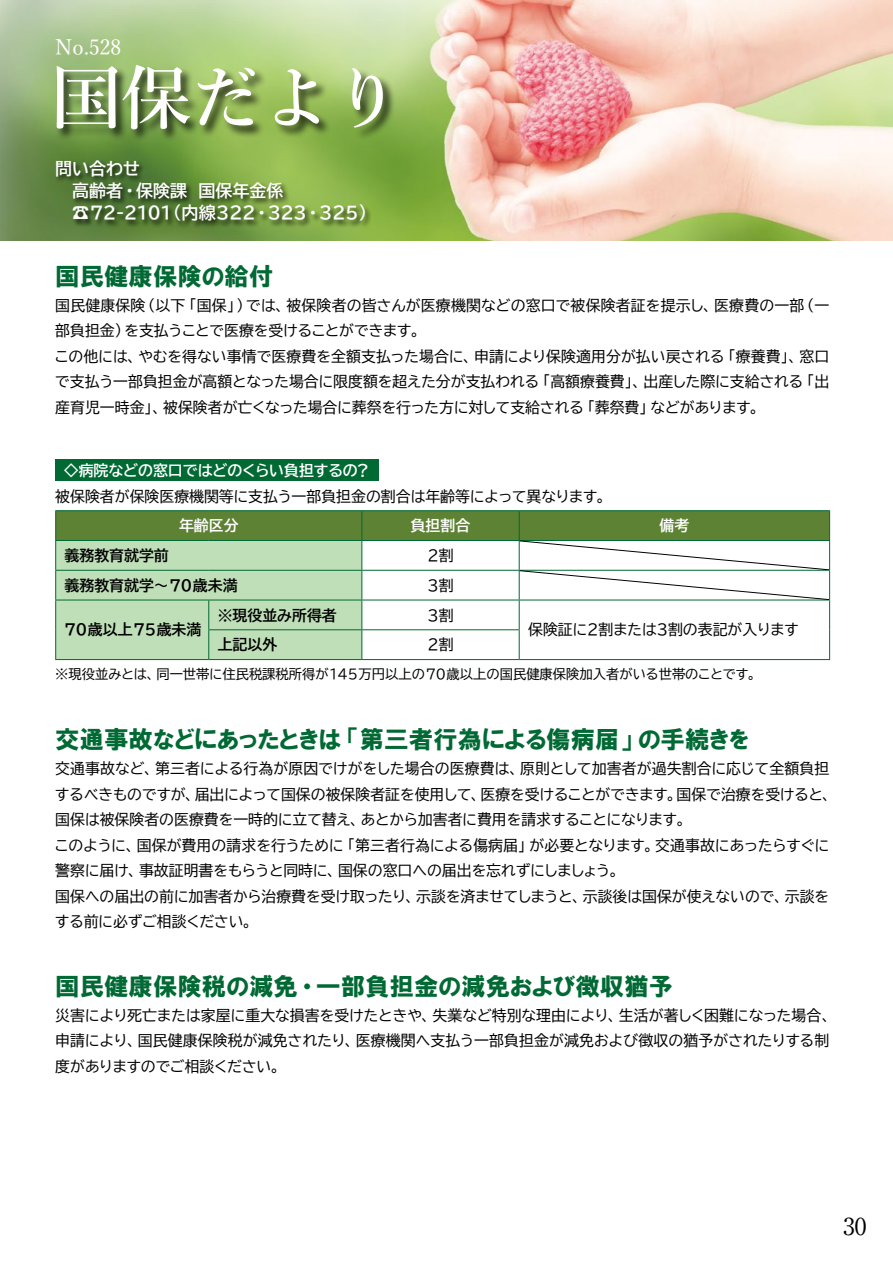
<style>
.page{position:relative;width:893px;height:1263px;background:#fff}
.page>*{position:absolute;margin:0;border:0;box-sizing:border-box;transform-origin:0 0}
.t1{font:600 70.2px "Yu Min";color:#fff}
.t2{font:24.45px "HGP Soei Kakugothic UB";color:#006934}
.t3{font:23.4px "Ryumin Pr 6 N";color:#000}
.t4{font:500 21.3px "Yu Min";color:#fff}
.t5{font:16.95px/22.4px "BIZ UDP Gothic Bold";color:#fff}
.t6{font:14.85px/25.5px "BIZ UDP Gothic";color:#000}
.t7{font:14.85px "BIZ UDP Gothic Bold";color:#000}
.t8{font:14.85px "BIZ UDP Gothic Bold";color:#fff}
.t9{font:13.35px "BIZ UDP Gothic";color:#000}
</style>
<div class="page">
<img style="left:0;top:0;width:893px;height:241px">
<div style="left:55px;top:159px;width:317px;height:70px;background:#000;opacity:.75"></div>
<div style="left:56px;top:64px;width:340px;height:78px;background:#000;opacity:.75"></div>
<div style="left:55px;top:459px;width:323px;height:21px;background:#006934"></div>
<hr style="left:0;top:176px;width:1px;height:60px;background:#fff">
<hr style="left:55px;top:510px;width:154px;height:1px;background:#006934">
<hr style="left:209px;top:510px;width:153px;height:1px;background:#006934">
<hr style="left:362px;top:510px;width:157px;height:1px;background:#006934">
<hr style="left:519px;top:510px;width:311px;height:1px;background:#006934">
<hr style="left:55px;top:659px;width:154px;height:1px;background:#006934">
<hr style="left:209px;top:659px;width:153px;height:1px;background:#006934">
<hr style="left:362px;top:659px;width:157px;height:1px;background:#006934">
<hr style="left:519px;top:659px;width:311px;height:1px;background:#006934">
<svg style="left:55px;top:511px;width:775px;height:148px"></svg>
<h3 class="t4" style="left:55px;top:28px;width:67px">No.528</h3>
<h1 class="t1" style="left:51px;top:59px;width:352px">国保だより</h1>
<p class="t5" style="left:72px;top:157px;width:296px;text-indent:-17px">問い合わせ<br>高齢者・保険課　国保年金係☎72-2101（内線322 ・323 ・325）</p>
<h2 class="t2" style="left:55px;top:264px;width:220px">国民健康保険の給付</h2>
<p class="t6" style="left:55px;top:292px;width:776px">国民健康保険（以下「国保」）では、被保険者の皆さんが医療機関などの窓口で被保険者証を提示し、医療費の一部（一部負担金）を支払うことで医療を受けることができます。<br>この他には、やむを得ない事情で医療費を全額支払った場合に、申請により保険適用分が払い戻される「療養費」、窓口で支払う一部負担金が高額となった場合に限度額を超えた分が支払われる「高額療養費」、出産した際に支給される「出産育児一時金」、被保険者が亡くなった場合に葬祭を行った方に対して支給される「葬祭費」などがあります。</p>
<p class="t8" style="left:64px;top:462px;width:308px">◇病院などの窓口ではどのくらい負担するの？</p>
<p class="t6" style="left:55px;top:484px;width:552px">被保険者が保険医療機関等に支払う一部負担金の割合は年齢等によって異なります。</p>
<p class="t8" style="left:179px;top:518px;width:61px">年齢区分</p>
<p class="t8" style="left:411px;top:518px;width:61px">負担割合</p>
<p class="t8" style="left:659px;top:518px;width:31px">備考</p>
<p class="t7" style="left:65px;top:548px;width:106px">義務教育就学前</p>
<p class="t6" style="left:427px;top:543px;width:28px">２割</p>
<p class="t7" style="left:65px;top:578px;width:174px">義務教育就学～70歳未満</p>
<p class="t6" style="left:427px;top:572px;width:28px">３割</p>
<p class="t7" style="left:65px;top:622px;width:138px">70歳以上75歳未満</p>
<p class="t7" style="left:218px;top:607px;width:121px">※現役並み所得者</p>
<p class="t6" style="left:427px;top:602px;width:28px">３割</p>
<p class="t7" style="left:218px;top:637px;width:61px">上記以外</p>
<p class="t6" style="left:427px;top:632px;width:28px">２割</p>
<p class="t6" style="left:528px;top:617px;width:272px">保険証に２割または３割の表記が入ります</p>
<p class="t9" style="left:55px;top:668px;width:702px">※現役並みとは、同一世帯に住民税課税所得が145万円以上の70歳以上の国民健康保険加入者がいる世帯のことです。</p>
<h2 class="t2" style="left:55px;top:727px;width:695px">交通事故などにあったときは「第三者行為による傷病届」の手続きを</h2>
<p class="t6" style="left:55px;top:756px;width:777px">交通事故など、第三者による行為が原因でけがをした場合の医療費は、原則として加害者が過失割合に応じて全額負担するべきものですが、届出によって国保の被保険者証を使用して、医療を受けることができます。国保で治療を受けると、国保は被保険者の医療費を一時的に立て替え、あとから加害者に費用を請求することになります。<br>このように、国保が費用の請求を行うために「第三者行為による傷病届」が必要となります。交通事故にあったらすぐに警察に届け、事故証明書をもらうと同時に、国保の窓口への届出を忘れずにしましょう。<br>国保への届出の前に加害者から治療費を受け取ったり、示談を済ませてしまうと、示談後は国保が使えないので、示談をする前に必ずご相談ください。</p>
<h2 class="t2" style="left:55px;top:974px;width:619px">国民健康保険税の減免・一部負担金の減免および徴収猶予</h2>
<p class="t6" style="left:55px;top:1002px;width:777px;text-align:justify">災害により死亡または家屋に重大な損害を受けたときや、失業など特別な理由により、生活が著しく困難になった場合、申請により、国民健康保険税が減免されたり、医療機関へ支払う一部負担金が減免および徴収の猶予がされたりする制度がありますのでご相談ください。</p>
<h3 class="t3" style="left:843px;top:1208px;width:25px">30</h3>
</div>
